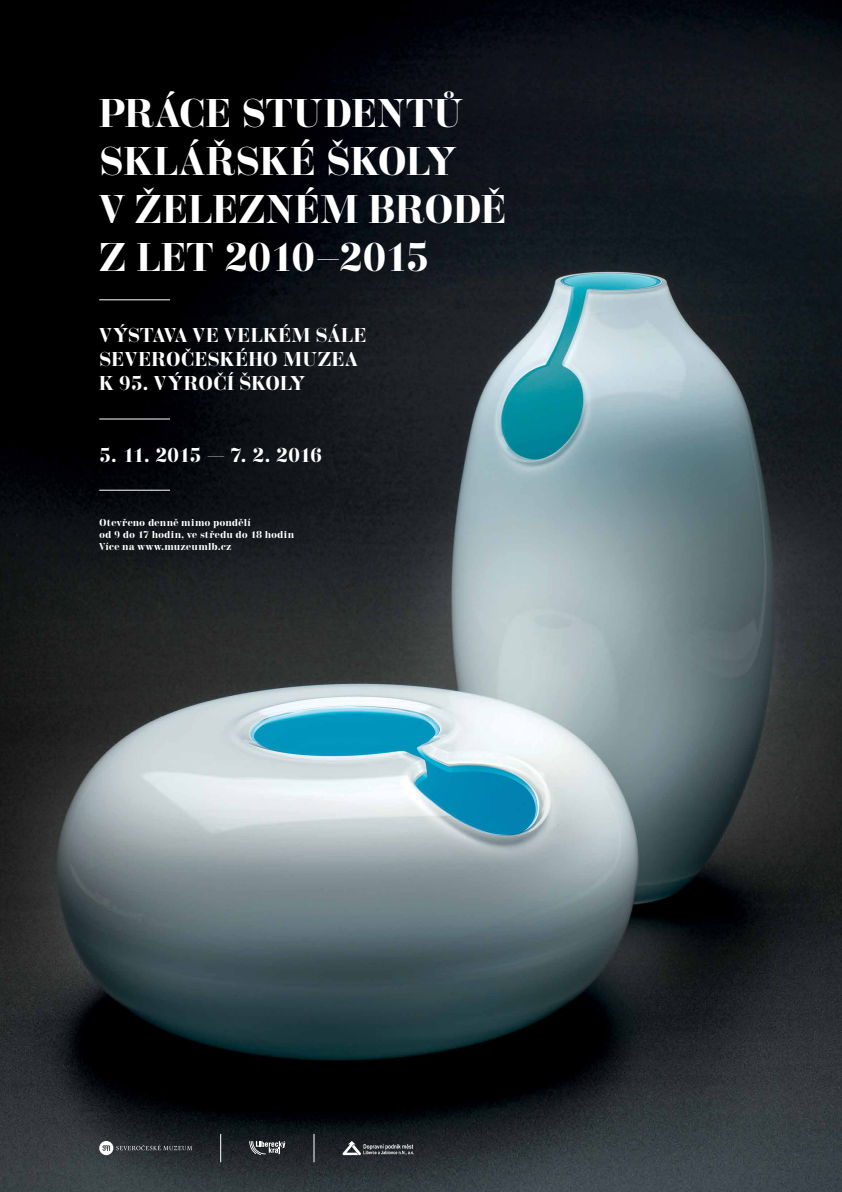
<style>
.page{position:relative;width:842px;height:1192px;background:#fff}
.page>*{position:absolute;margin:0;border:0;box-sizing:border-box;transform-origin:0 0}
.t1{font:700 40px/48px "Trivia Serif";color:#fff}
.t2{font:700 20px/24px "Trivia Serif";letter-spacing:.005em;color:#fff}
.t3{font:700 20px "Trivia Serif";letter-spacing:-.04em;color:#fff}
.t4{font:700 10px/12px "Trivia Serif";color:#fff}
</style>
<div class="page">
<img style="left:0;top:0;width:842px;height:1192px">
<hr style="left:99px;top:300px;width:71px;height:1px;background:#fff">
<hr style="left:99px;top:419px;width:71px;height:1px;background:#fff">
<hr style="left:99px;top:490px;width:71px;height:1px;background:#fff">
<svg style="left:249px;top:1141px;width:36px;height:14px"></svg>
<svg style="left:99px;top:1141px;width:93px;height:14px"></svg>
<svg style="left:343px;top:1141px;width:71px;height:14px"></svg>
<svg style="left:220px;top:1134px;width:1px;height:28px"></svg>
<svg style="left:314px;top:1134px;width:1px;height:28px"></svg>
<h1 class="t1" style="left:99px;top:90px;width:409px">PRÁCE STUDENTŮ<br>SKLÁŘSKÉ ŠKOLY<br>V ŽELEZNÉM BRODĚ<br>Z LET 2010–2015</h1>
<h2 class="t2" style="left:99px;top:324px;width:269px">VÝSTAVA VE VELKÉM SÁLE<br>SEVEROČESKÉHO MUZEA<br>K 95. VÝROČÍ ŠKOLY</h2>
<h2 class="t3" style="left:99px;top:443px;width:225px">5. 11. 2015 — 7. 2. 2016</h2>
<p class="t4" style="left:99px;top:517px;width:196px">Otevřeno denně mimo pondělí<br>od 9 do 17 hodin, ve středu do 18 hodin<br>Více na www.muzeumlb.cz</p>
</div>
